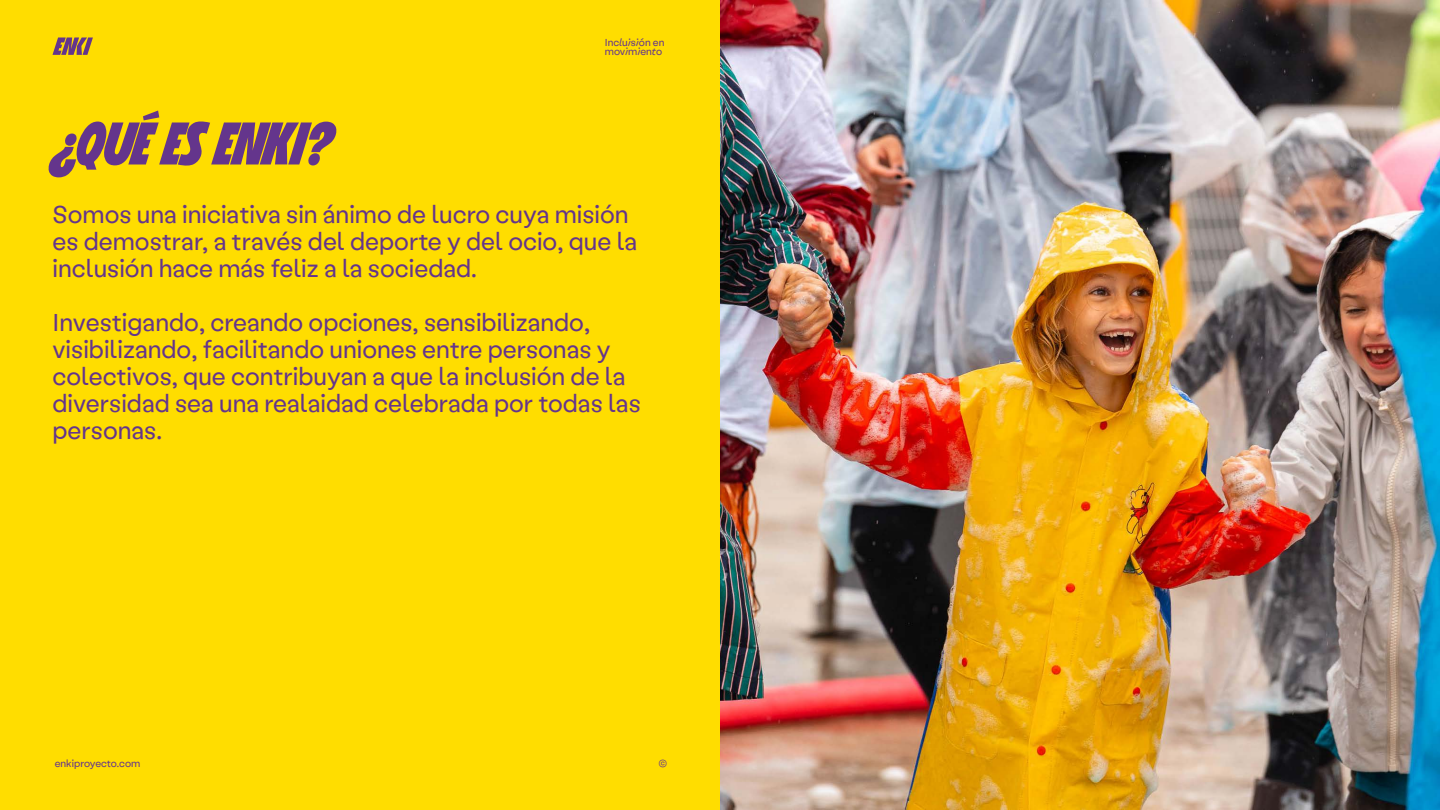
<style>
.page{position:relative;width:1440px;height:810px;background:#fff}
.page>*{position:absolute;margin:0;border:0;box-sizing:border-box;transform-origin:0 0}
.t1{font:60px "Totally";color:#64358c}
.t2{font:24.75px/27px "Labil Grotesk";color:#64358c}
.t3{font:10.27px/9px "Labil Grotesk";color:#64358c}
</style>
<div class="page">
<div style="left:0;top:0;width:720px;height:810px;background:#fd0"></div>
<img style="left:720px;top:0;width:720px;height:810px">
<svg style="left:53px;top:38px;width:40px;height:17px"></svg>
<p class="t3" style="left:605px;top:37px;width:61px">Incluisión en movimiento</p>
<h1 class="t1" style="left:52px;top:102px;width:281px">¿QUÉ ES ENKI?</h1>
<p class="t2" style="left:52px;top:199px;width:586px">Somos una iniciativa sin ánimo de lucro cuya misión es demostrar, a través del deporte y del ocio, que la inclusión hace más feliz a la sociedad.</p>
<p class="t2" style="left:52px;top:307px;width:590px">Investigando, creando opciones, sensibilizando, visibilizando, facilitando uniones entre personas y colectivos, que contribuyan a que la inclusión de la diversidad sea una realaidad celebrada por todas las personas.</p>
<p class="t3" style="left:55px;top:759px;width:87px">enkiproyecto.com</p>
<p class="t3" style="left:658px;top:759px;width:11px">©</p>
</div>
